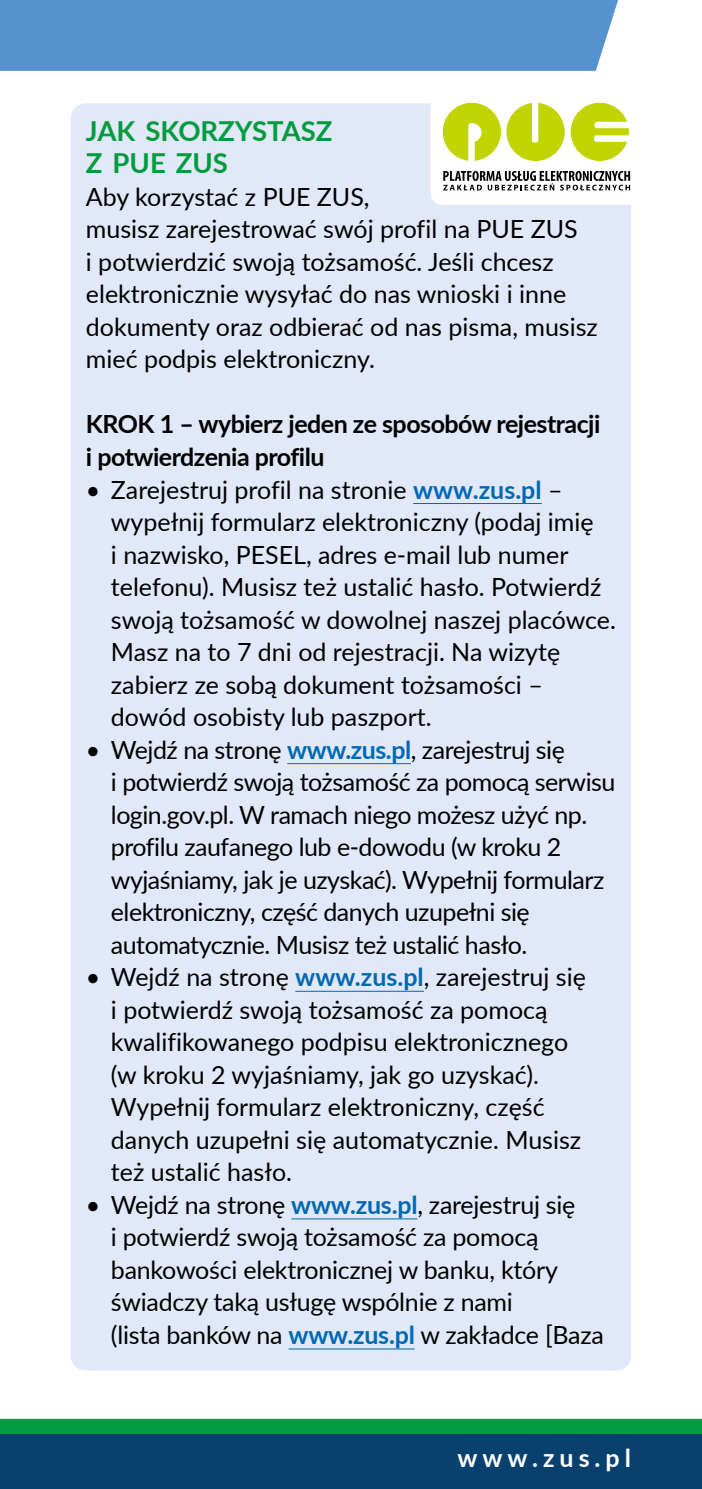
<style>
.page{position:relative;width:702px;height:1489px;background:#fff}
.page>*{position:absolute;margin:0;border:0;box-sizing:border-box;transform-origin:0 0}
.II_gr{font:700 27.5px/32.5px "Lato";color:#009b3e}
.Tekst_podst_10_13_po{font:25px/32.5px "Lato";color:#000}
.Tekst_podst_10_13_po-2{font:25px/32.5px "Lato";letter-spacing:-.02em;color:#000}
.Tekst_podst_10_13_po-3{font:700 25px/32.5px "Lato";letter-spacing:-.02em;color:#000}
.TŁO{font:700 25px "Lato";letter-spacing:.2em;color:#fff}
.s1{font-weight:700;color:#0069b4}
</style>
<div class="page">
<div style="left:71px;top:103px;width:560px;height:1267px;background:#e1e8f7;border-radius:14px"></div>
<hr style="left:413px;top:503px;width:128px;height:1px;background:#0069b4">
<hr style="left:287px;top:763px;width:124px;height:1px;background:#0069b4">
<hr style="left:295px;top:990px;width:129px;height:1px;background:#0069b4">
<hr style="left:291px;top:1218px;width:126px;height:1px;background:#0069b4">
<hr style="left:288px;top:1348px;width:126px;height:1px;background:#0069b4">
<div style="left:0;top:1418px;width:702px;height:16px;background:#009b3e"></div>
<div style="left:0;top:1434px;width:702px;height:54px;background:#08406e"></div>
<div style="left:0;top:0;width:618px;height:71px;background:#5692ce"></div>
<div style="left:430px;top:79px;width:212px;height:126px;background:#fff;border-radius:12px"></div>
<svg style="left:570px;top:103px;width:59px;height:58px"></svg>
<svg style="left:442px;top:103px;width:122px;height:58px"></svg>
<svg style="left:443px;top:171px;width:187px;height:19px"></svg>
<h2 class="II_gr" style="left:86px;top:113px;width:248px">JAK SKORZYSTASZ<br>Z PUE ZUS</h2>
<p class="Tekst_podst_10_13_po" style="left:86px;top:179px;width:513px">Aby korzystać z PUE ZUS,<br>musisz zarejestrować swój profil na PUE ZUS<br>i potwierdzić swoją tożsamość. Jeśli chcesz elektronicznie wysyłać do nas wnioski i inne dokumenty oraz odbierać od nas pisma, musisz mieć podpis elektroniczny.</p>
<p class="Tekst_podst_10_13_po-3" style="left:86px;top:407px;width:516px">KROK 1 – wybierz jeden ze sposobów rejestracji i potwierdzenia profilu</p>
<p class="Tekst_podst_10_13_po" style="left:111px;top:472px;width:506px;text-indent:-25px">• Zarejestruj profil na stronie <span class="s1">www.zus.pl</span> – wypełnij formularz elektroniczny (podaj imię<br>i nazwisko, PESEL, adres e-mail lub numer telefonu). Musisz też ustalić hasło. Potwierdź swoją tożsamość w dowolnej naszej placówce.<br>Masz na to 7 dni od rejestracji. Na wizytę zabierz ze sobą dokument tożsamości – dowód osobisty lub paszport.</p>
<p class="Tekst_podst_10_13_po-2" style="left:111px;top:732px;width:506px;text-indent:-25px">• Wejdź na stronę <span class="s1">www.zus.pl</span>, zarejestruj się<br>i potwierdź swoją tożsamość za pomocą serwisu login.gov.pl. W ramach niego możesz użyć np. profilu zaufanego lub e-dowodu (w kroku 2 wyjaśniamy, jak je uzyskać). Wypełnij formularz elektroniczny, część danych uzupełni się automatycznie. Musisz też ustalić hasło.</p>
<p class="Tekst_podst_10_13_po" style="left:111px;top:959px;width:476px;text-indent:-25px">• Wejdź na stronę <span class="s1">www.zus.pl</span>, zarejestruj się i potwierdź swoją tożsamość za pomocą kwalifikowanego podpisu elektronicznego (w kroku 2 wyjaśniamy, jak go uzyskać).<br>Wypełnij formularz elektroniczny, część danych uzupełni się automatycznie. Musisz też ustalić hasło.</p>
<p class="Tekst_podst_10_13_po" style="left:111px;top:1187px;width:494px;text-indent:-25px">• Wejdź na stronę <span class="s1">www.zus.pl</span>, zarejestruj się<br>i potwierdź swoją tożsamość za pomocą bankowości elektronicznej w banku, który świadczy taką usługę wspólnie z nami<br>(lista banków na <span class="s1">www.zus.pl</span> w zakładce [Baza</p>
<p class="TŁO" style="left:457px;top:1438px;width:175px">www.zus.pl</p>
</div>
